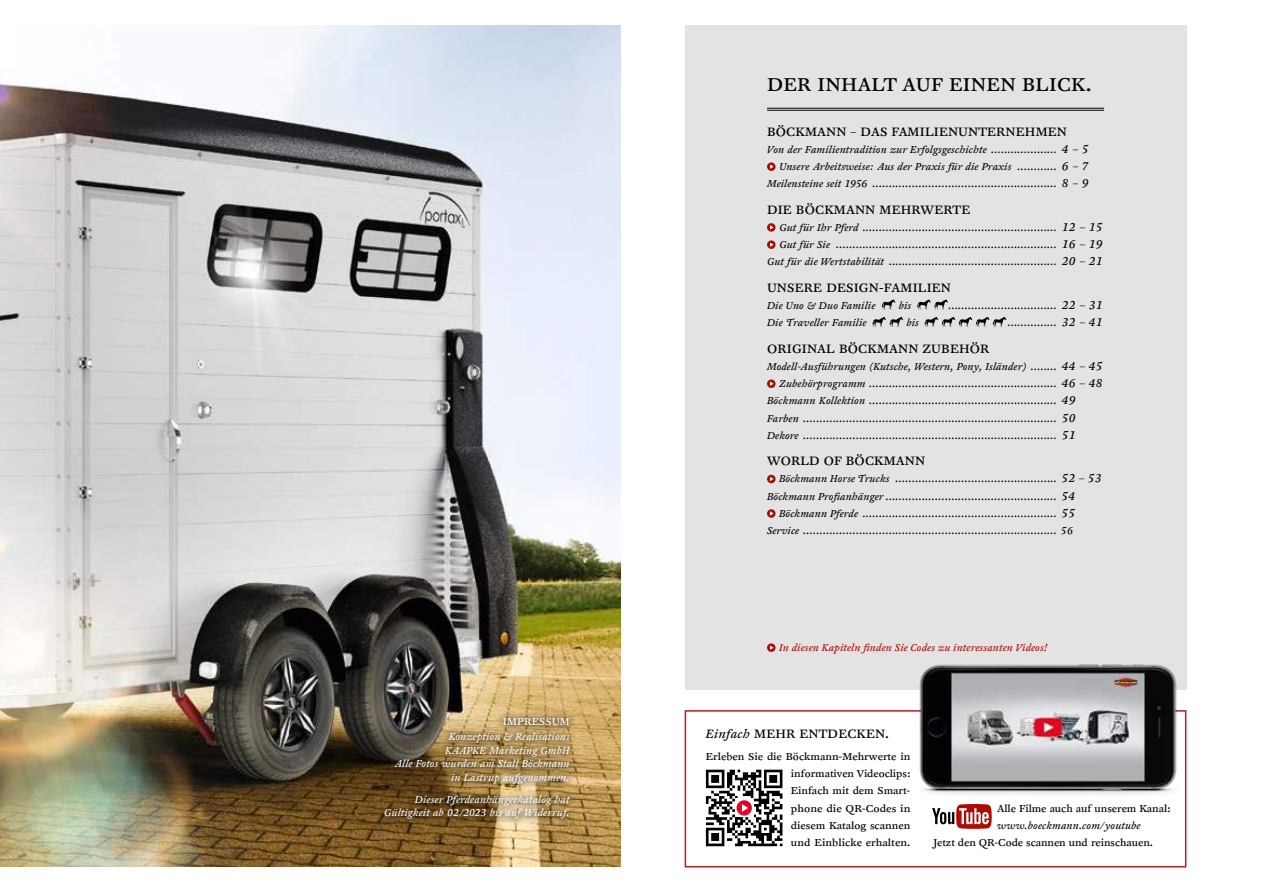
<style>
.page{position:relative;width:1263px;height:893px;background:#fff}
.page>*{position:absolute;margin:0;border:0;box-sizing:border-box;transform-origin:0 0}
.t1{font:19.5px "Clifford Six Offc";letter-spacing:.015em;color:#000}
.t2{font:12.75px "Clifford Six Offc";letter-spacing:.015em;color:#000}
.t3{font:italic 10.5px/17.2px "Clifford Six Offc";color:#000;text-align:right}
.t4{font:10.5px/17.2px "Clifford Six Offc";color:#000;text-align:justify}
.t5{font:italic 10.5px/13.5px "Clifford Six Offc";color:#fff;text-align:right}
.t6{font:italic 10.5px "Clifford Six Offc";color:#ae0b05}
.t7{font:10.5px "Clifford Six Offc";letter-spacing:.015em;color:#fff}
.s1{font-size:12px}
.s2{font-style:italic}
</style>
<div class="page">
<img style="left:0;top:26px;width:621px;height:841px">
<div style="left:685px;top:26px;width:501px;height:664px;background:#e3e3e3"></div>
<div style="left:685px;top:710px;width:501px;height:157px;background:#fff;border:2px solid #b51d1c"></div>
<img style="left:913px;top:664px;width:270px;height:131px">
<svg style="left:932px;top:804px;width:60px;height:25px"></svg>
<svg style="left:706px;top:770px;width:76px;height:76px"></svg>
<hr style="left:767px;top:108px;width:337px;height:1px;background:#000">
<hr style="left:767px;top:110px;width:337px;height:1px;background:#000">
<div style="left:767px;top:162px;width:8px;height:9px;background:#ae0b05;border-radius:50%"></div>
<svg style="left:770px;top:164px;width:3px;height:5px"></svg>
<svg style="left:767px;top:223px;width:8px;height:9px"></svg>
<div style="left:767px;top:240px;width:8px;height:9px;background:#ae0b05;border-radius:50%"></div>
<svg style="left:770px;top:242px;width:3px;height:5px"></svg>
<svg style="left:882px;top:299px;width:13px;height:10px"></svg>
<svg style="left:917px;top:299px;width:31px;height:10px"></svg>
<svg style="left:872px;top:317px;width:31px;height:10px"></svg>
<svg style="left:924px;top:317px;width:82px;height:10px"></svg>
<svg style="left:767px;top:379px;width:8px;height:9px"></svg>
<svg style="left:770px;top:382px;width:3px;height:4px"></svg>
<svg style="left:767px;top:475px;width:8px;height:8px"></svg>
<svg style="left:770px;top:477px;width:3px;height:4px"></svg>
<svg style="left:767px;top:509px;width:8px;height:9px"></svg>
<div style="left:767px;top:643px;width:8px;height:9px;background:#ae0b05;border-radius:50%"></div>
<svg style="left:770px;top:645px;width:3px;height:5px"></svg>
<div style="left:377px;top:710px;width:200px;height:117px;background:#000;opacity:.5"></div>
<p class="t7" style="left:503px;top:716px;width:68px">IMPRESSUM</p>
<p class="t5" style="left:395px;top:730px;width:177px">Konzeption &amp; Realisation:<br>KAAPKE Marketing GmbH<br>Alle Fotos wurden am Stall Böckmann in Lastrup aufgenommen.</p>
<p class="t5" style="left:384px;top:793px;width:187px">Dieser Pferdeanhängerkatalog hat<br>Gültigkeit ab 02/2023 bis auf Widerruf.</p>
<h1 class="t1" style="left:767px;top:74px;width:326px">DER INHALT AUF EINEN BLICK.</h1>
<p class="t2" style="left:767px;top:125px;width:301px">BÖCKMANN – DAS FAMILIENUNTERNEHMEN</p>
<p class="t3" style="left:767px;top:141px;width:323px">Von der Familientradition zur Erfolgsgeschichte .................... <span class="s1">4 – 5<br></span>Unsere Arbeitsweise: Aus der Praxis für die Praxis ............ <span class="s1">6 – 7<br></span>Meilensteine seit 1956 ........................................................ <span class="s1">8 – 9</span></p>
<p class="t2" style="left:767px;top:203px;width:205px">DIE BÖCKMANN MEHRWERTE</p>
<p class="t3" style="left:767px;top:219px;width:337px">Gut für Ihr Pferd ........................................................... <span class="s1">12 – 15<br></span>Gut für Sie ................................................................... <span class="s1">16 – 19<br></span>Gut für die Wertstabilität ................................................... <span class="s1">20 – 21</span></p>
<p class="t2" style="left:767px;top:281px;width:185px">UNSERE DESIGN-FAMILIEN</p>
<p class="t3" style="left:767px;top:297px;width:110px">Die Uno &amp; Duo Familie</p>
<p class="t3" style="left:899px;top:297px;width:14px">bis</p>
<p class="t3" style="left:948px;top:297px;width:156px">................................. <span class="s1">22 – 31</span></p>
<p class="t3" style="left:767px;top:315px;width:101px">Die Traveller Familie</p>
<p class="t3" style="left:906px;top:315px;width:14px">bis</p>
<p class="t3" style="left:1008px;top:315px;width:97px">............... <span class="s1">32 – 41</span></p>
<p class="t2" style="left:767px;top:342px;width:224px">ORIGINAL BÖCKMANN ZUBEHÖR</p>
<p class="t3" style="left:767px;top:358px;width:337px">Modell-Ausführungen (Kutsche, Western, Pony, Isländer) ........ <span class="s1">44 – 45</span></p>
<p class="t3" style="left:779px;top:375px;width:325px">Zubehörprogramm ......................................................... <span class="s1">46 – 48</span></p>
<p class="t3" style="left:767px;top:393px;width:310px">Böckmann Kollektion ......................................................... <span class="s1">49</span></p>
<p class="t3" style="left:767px;top:410px;width:310px">Farben ............................................................................. <span class="s1">50</span></p>
<p class="t3" style="left:767px;top:427px;width:310px">Dekore ............................................................................. <span class="s1">51</span></p>
<p class="t2" style="left:767px;top:454px;width:160px">WORLD OF BÖCKMANN</p>
<p class="t3" style="left:779px;top:471px;width:324px">Böckmann Horse Trucks ................................................. <span class="s1">52 – 53</span></p>
<p class="t3" style="left:767px;top:488px;width:310px">Böckmann Profianhänger .................................................... <span class="s1">54</span></p>
<p class="t3" style="left:779px;top:505px;width:298px">Böckmann Pferde ........................................................... <span class="s1">55</span></p>
<p class="t3" style="left:767px;top:522px;width:308px">Service ............................................................................. 56</p>
<p class="t6" style="left:779px;top:641px;width:270px">In diesen Kapiteln finden Sie Codes zu interessanten Videos!</p>
<p class="t2" style="left:706px;top:727px;width:184px"><span class="s2">Einfach</span> MEHR ENTDECKEN.</p>
<p class="t4" style="left:791px;top:748px;width:121px;text-indent:-85px">Erleben Sie die Böckmann-Mehrwerte in informativen Videoclips:<br>Einfach mit dem Smart&shy;phone die QR-Codes in diesem Katalog scannen und Einblicke erhalten.</p>
<p class="t4" style="left:997px;top:800px;width:175px">Alle Filme auch auf unserem Kanal:</p>
<p class="t3" style="left:997px;top:817px;width:145px">www.boeckmann.com/youtube</p>
<p class="t4" style="left:933px;top:835px;width:221px">Jetzt den QR-Code scannen und reinschauen.</p>
</div>
